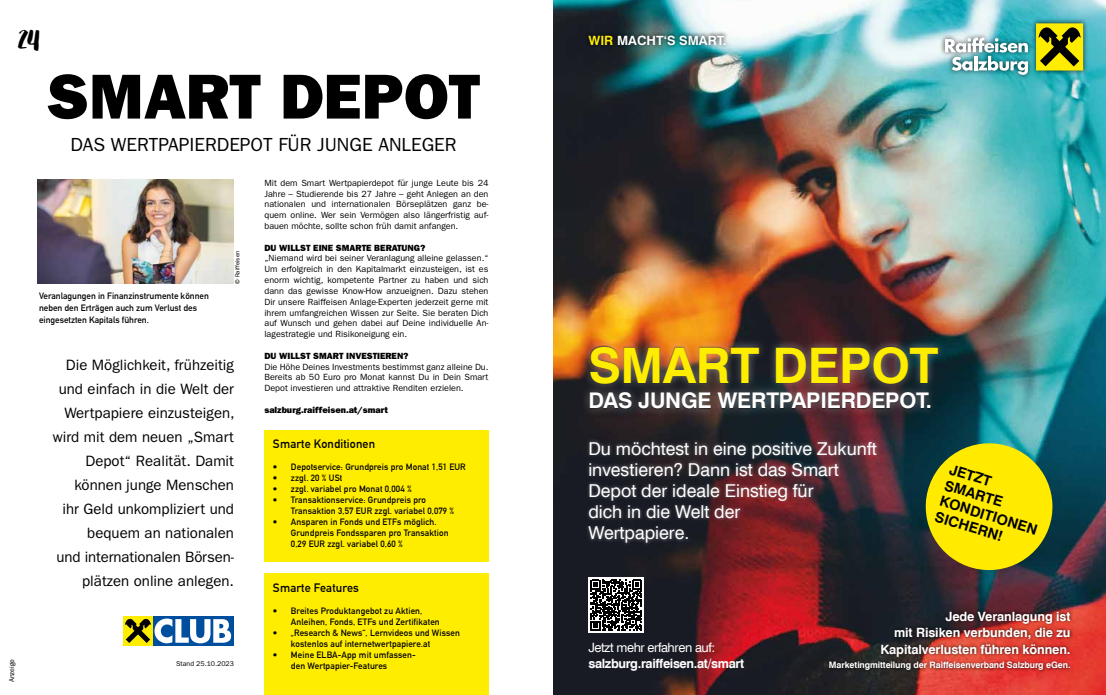
<style>
.page{position:relative;width:1106px;height:695px;background:#fff}
.page>*{position:absolute;margin:0;border:0;box-sizing:border-box;transform-origin:0 0}
.t1{font:63.7px "ITC Franklin Gothic Std Hvy";color:#000}
.t2{font:700 49px "Swiss 721 TL";letter-spacing:-.01em;color:#ffed00}
.t3{font:40px "Debby";color:#000}
.t4{font:700 21.6px "Swiss 721 TL";letter-spacing:-.01em;color:#fff}
.t5{font:19px "ITC Franklin Gothic Std";color:#000}
.t6{font:17.7px/21.1px "Swiss 721 TL";color:#fff}
.t7{font:15px/24px "ITC Franklin Gothic Std";color:#000;text-align:right}
.t8{font:700 14.3px/16.5px "Swiss 721 TL";color:#000}
.t9{font:700 12.8px/16.4px "Swiss 721 TL";letter-spacing:-.01em;color:#fff;text-align:right}
.t10{font:700 12.8px "Swiss 721 TL";letter-spacing:-.03em;color:#fff}
.t11{font:12.8px "Swiss 721 TL";letter-spacing:-.03em;color:#fff}
.t12{font:700 12px "DIN Alternate";letter-spacing:.01em;color:#000}
.t13{font:9px/10.8px "ITC Franklin Gothic Std";color:#000;text-align:justify}
.t14{font:700 9px/11px "DIN Alternate";letter-spacing:.01em;color:#000}
.t15{font:9px "ITC Franklin Gothic Std Hvy";color:#000}
.t16{font:700 8.9px "Swiss 721 TL";letter-spacing:-.01em;color:#fff}
.t17{font:7px "ITC Franklin Gothic Std";color:#000}
.t18{font:6px "ITC Franklin Gothic Std";color:#000}
.s1{color:#ffed00}
</style>
<div class="page">
<img style="left:553px;top:0;width:553px;height:694px">
<div style="left:581px;top:338px;width:365px;height:79px;background:#fff;opacity:.39"></div>
<div style="left:826px;top:608px;width:247px;height:65px;background:#000;opacity:.75"></div>
<svg style="left:917px;top:435px;width:143px;height:143px;background:#a6a91e"></svg>
<div style="left:585px;top:438px;width:295px;height:108px;background:#fff;opacity:.35"></div>
<div style="left:939px;top:18px;width:149px;height:62px;background:#000;opacity:.75"></div>
<div style="left:1036px;top:23px;width:47px;height:47px;background:#ffed00"></div>
<svg style="left:1038px;top:27px;width:42px;height:39px"></svg>
<svg style="left:945px;top:38px;width:83px;height:37px"></svg>
<svg style="left:588px;top:577px;width:56px;height:56px"></svg>
<svg style="left:591px;top:579px;width:51px;height:51px"></svg>
<div style="left:584px;top:31px;width:145px;height:18px;background:#000;opacity:.9"></div>
<div style="left:152px;top:616px;width:81px;height:29px;background:#004f9f"></div>
<div style="left:123px;top:616px;width:30px;height:29px;background:#ffed00"></div>
<svg style="left:125px;top:618px;width:106px;height:25px"></svg>
<img style="left:38px;top:180px;width:195px;height:103px">
<div style="left:264px;top:430px;width:224px;height:132px;background:#ffed00"></div>
<div style="left:264px;top:573px;width:224px;height:121px;background:#ffed00"></div>
<h3 class="t3" style="left:18px;top:10px;width:24px">24</h3>
<h1 class="t1" style="left:47px;top:59px;width:435px">SMART DEPOT</h1>
<h3 class="t5" style="left:71px;top:134px;width:387px">DAS WERTPAPIERDEPOT FÜR JUNGE ANLEGER</h3>
<p class="t14" style="left:39px;top:289px;width:171px;line-height:12px">Veranlagungen in Finanzinstrumente können neben den Erträgen auch zum Verlust des eingesetzten Kapitals führen.</p>
<p class="t18" style="left:234px;top:283px;width:34px;rotate:-90deg">© Raiffeisen</p>
<p class="t7" style="left:53px;top:353px;width:183px">Die Möglichkeit, frühzeitig und einfach in die Welt der<br>Wertpapiere einzusteigen, wird mit dem neuen „Smart<br>Depot“ Realität. Damit können junge Menschen<br>ihr Geld unkompliziert und bequem an nationalen<br>und internationalen Börsen&shy;plätzen online anlegen.</p>
<p class="t17" style="left:8px;top:682px;width:24px;rotate:-90deg">Anzeige</p>
<p class="t17" style="left:176px;top:659px;width:59px">Stand 25.10.2023</p>
<p class="t13" style="left:264px;top:177px;width:225px">Mit dem Smart Wertpapierdepot für junge Leute bis 24<br>Jahre – Studierende bis 27 Jahre – geht Anlegen an den nationalen und internationalen Börseplätzen ganz be&shy;quem online. Wer sein Vermögen also längerfristig auf&shy;bauen möchte, sollte schon früh damit anfangen.</p>
<p class="t15" style="left:264px;top:242px;width:162px">DU WILLST EINE SMARTE BERATUNG?</p>
<p class="t13" style="left:264px;top:253px;width:225px">„Niemand wird bei seiner Veranlagung alleine gelassen.“ Um erfolgreich in den Kapitalmarkt einzusteigen, ist es enorm wichtig, kompetente Partner zu haben und sich dann das gewisse Know-How anzueignen. Dazu stehen Dir unsere Raiffeisen Anlage-Experten jederzeit gerne mit ihrem umfangreichen Wissen zur Seite. Sie beraten Dich auf Wunsch und gehen dabei auf Deine individuelle An&shy;lagestrategie und Risikoneigung ein.</p>
<p class="t15" style="left:264px;top:350px;width:146px">DU WILLST SMART INVESTIEREN?</p>
<p class="t13" style="left:264px;top:361px;width:225px">Die Höhe Deines Investments bestimmst ganz alleine Du.<br>Bereits ab 50 Euro pro Monat kannst Du in Dein Smart Depot investieren und attraktive Renditen erzielen.</p>
<p class="t15" style="left:264px;top:404px;width:125px">salzburg.raiffeisen.at/smart</p>
<h3 class="t12" style="left:273px;top:435px;width:104px">Smarte Konditionen</h3>
<p class="t14" style="left:273px;top:461px;width:194px">• Depotservice: Grundpreis pro Monat 1,51 EUR</p>
<p class="t14" style="left:273px;top:472px;width:71px">• zzgl. 20 % USt</p>
<p class="t14" style="left:273px;top:483px;width:140px">• zzgl. variabel pro Monat 0,004 %</p>
<p class="t14" style="left:291px;top:494px;width:165px;text-indent:-18px">• Transaktionservice: Grundpreis pro<br>Transaktion 3,57 EUR zzgl. variabel 0,079 %</p>
<p class="t14" style="left:291px;top:516px;width:159px;text-indent:-18px">• Ansparen in Fonds und ETFs möglich.<br>Grundpreis Fondssparen pro Transaktion<br>0,29 EUR zzgl. variabel 0,60 %</p>
<h3 class="t12" style="left:273px;top:578px;width:87px">Smarte Features</h3>
<p class="t14" style="left:291px;top:604px;width:150px;text-indent:-18px">• Breites Produktangebot zu Aktien,<br>Anleihen, Fonds, ETFs und Zertifikaten</p>
<p class="t14" style="left:291px;top:626px;width:170px;text-indent:-18px">• „Research &amp; News“, Lernvideos und Wissen kostenlos auf internetwertpapiere.at</p>
<p class="t14" style="left:291px;top:648px;width:126px;text-indent:-18px">• Meine ELBA-App mit umfassen&shy;den Wertpapier-Features</p>
<h3 class="t9" style="left:588px;top:32px;width:139px"><span class="s1">WIR</span> MACHT‘S SMART.</h3>
<h2 class="t2" style="left:588px;top:333px;width:352px">SMART DEPOT</h2>
<h3 class="t4" style="left:588px;top:386px;width:345px">DAS JUNGE WERTPAPIERDEPOT.</h3>
<h3 class="t6" style="left:588px;top:438px;width:290px">Du möchtest in eine positive Zukunft investieren? Dann ist das Smart<br>Depot der ideale Einstieg für<br>dich in die Welt der<br>Wertpapiere.</h3>
<h3 class="t8" style="left:952px;top:460px;width:103px;rotate:17deg">JETZT<br>SMARTE<br>KONDITIONEN<br>SICHERN!</h3>
<h3 class="t11" style="left:588px;top:639px;width:128px">Jetzt mehr erfahren auf:</h3>
<h3 class="t10" style="left:588px;top:655px;width:157px">salzburg.raiffeisen.at/smart</h3>
<h3 class="t9" style="left:880px;top:608px;width:192px">Jede Veranlagung ist<br>mit Risiken verbunden, die zu<br>Kapitalverlusten führen können.</h3>
<p class="t16" style="left:829px;top:659px;width:243px">Marketingmitteilung der Raiffeisenverband Salzburg eGen.</p>
</div>
